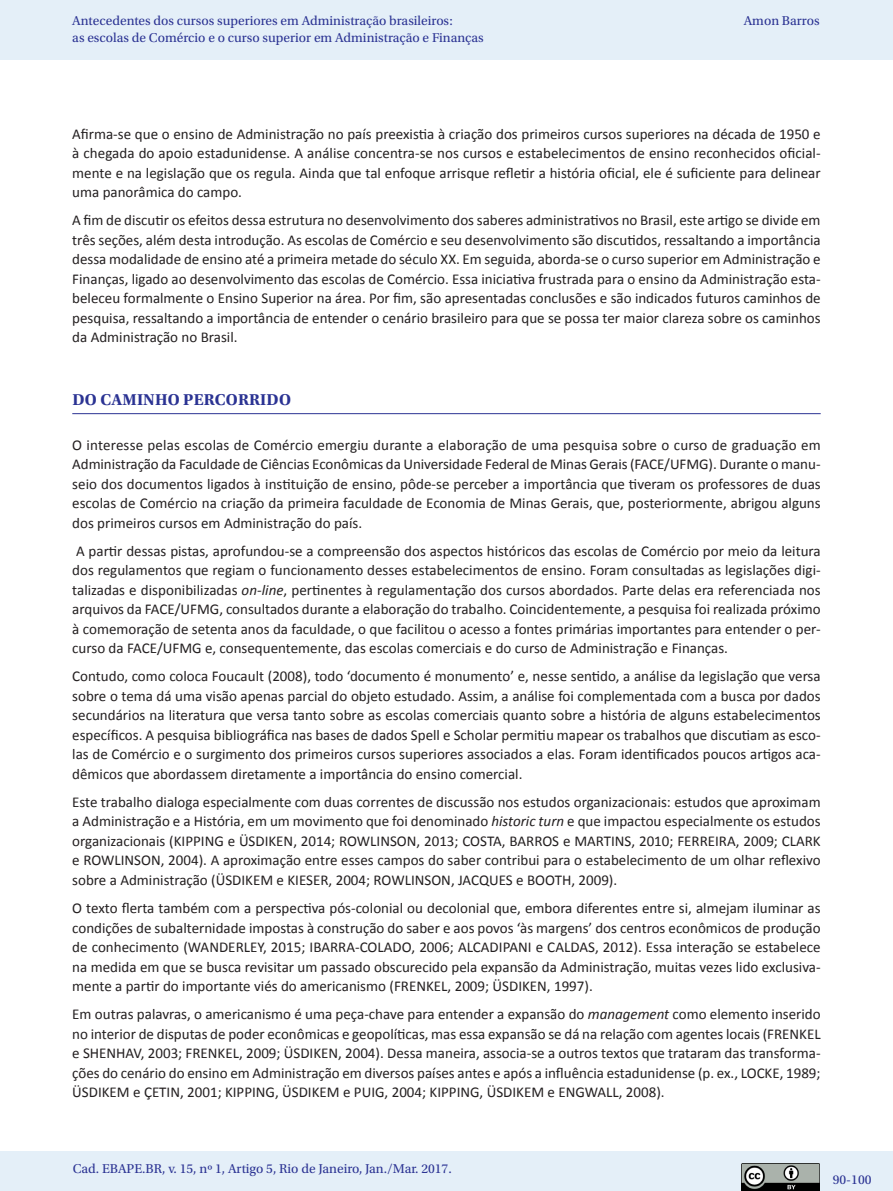
<style>
.page{position:relative;width:893px;height:1191px;background:#fff}
.page>*{position:absolute;margin:0;border:0;box-sizing:border-box;transform-origin:0 0}
._07_1_sub_1{font:700 16.5px "Utopia Std";letter-spacing:.01em;color:#2b3393}
._06_0_texto{font:15px/19.5px "Calibri";color:#231f20;text-align:justify}
.t1{font:13.5px/16.5px "Utopia Std";color:#2b3393}
.s1{font-style:italic}
</style>
<div class="page">
<div style="left:0;top:0;width:893px;height:60px;background:#e4eff8"></div>
<div style="left:0;top:1151px;width:893px;height:40px;background:#e4eff8"></div>
<img style="left:742px;top:1163px;width:77px;height:27px">
<hr style="left:72px;top:413px;width:749px;height:1px;background:#2b3393">
<p class="t1" style="left:72px;top:13px;width:413px">Antecedentes dos cursos superiores em Administração brasileiros:<br>as escolas de Comércio e o curso superior em Administração e Finanças</p>
<p class="t1" style="left:744px;top:13px;width:77px">Amon Barros</p>
<p class="_06_0_texto" style="left:72px;top:124px;width:750px">Afirma-se que o ensino de Administração no país preexistia à criação dos primeiros cursos superiores na década de 1950 e à chegada do apoio estadunidense. A análise concentra-se nos cursos e estabelecimentos de ensino reconhecidos oficial&shy;mente e na legislação que os regula. Ainda que tal enfoque arrisque refletir a história oficial, ele é suficiente para delinear uma panorâmica do campo.</p>
<p class="_06_0_texto" style="left:72px;top:211px;width:750px">A fim de discutir os efeitos dessa estrutura no desenvolvimento dos saberes administrativos no Brasil, este artigo se divide em três seções, além desta introdução. As escolas de Comércio e seu desenvolvimento são discutidos, ressaltando a importância dessa modalidade de ensino até a primeira metade do século XX. Em seguida, aborda-se o curso superior em Administração e Finanças, ligado ao desenvolvimento das escolas de Comércio. Essa iniciativa frustrada para o ensino da Administração esta&shy;beleceu formalmente o Ensino Superior na área. Por fim, são apresentadas conclusões e são indicados futuros caminhos de pesquisa, ressaltando a importância de entender o cenário brasileiro para que se possa ter maior clareza sobre os caminhos da Administração no Brasil.</p>
<p class="_07_1_sub_1" style="left:72px;top:390px;width:220px">DO CAMINHO PERCORRIDO</p>
<p class="_06_0_texto" style="left:72px;top:435px;width:750px">O interesse pelas escolas de Comércio emergiu durante a elaboração de uma pesquisa sobre o curso de graduação em Administração da Faculdade de Ciências Econômicas da Universidade Federal de Minas Gerais (FACE/UFMG). Durante o manu&shy;seio dos documentos ligados à instituição de ensino, pôde-se perceber a importância que tiveram os professores de duas escolas de Comércio na criação da primeira faculdade de Economia de Minas Gerais, que, posteriormente, abrigou alguns dos primeiros cursos em Administração do país.</p>
<p class="_06_0_texto" style="left:72px;top:541px;width:750px">A partir dessas pistas, aprofundou-se a compreensão dos aspectos históricos das escolas de Comércio por meio da leitura dos regulamentos que regiam o funcionamento desses estabelecimentos de ensino. Foram consultadas as legislações digi&shy;talizadas e disponibilizadas <span class="s1">on-line</span>, pertinentes à regulamentação dos cursos abordados. Parte delas era referenciada nos arquivos da FACE/UFMG, consultados durante a elaboração do trabalho. Coincidentemente, a pesquisa foi realizada próximo à comemoração de setenta anos da faculdade, o que facilitou o acesso a fontes primárias importantes para entender o per&shy;curso da FACE/UFMG e, consequentemente, das escolas comerciais e do curso de Administração e Finanças.</p>
<p class="_06_0_texto" style="left:72px;top:666px;width:750px">Contudo, como coloca Foucault (2008), todo ‘documento é monumento’ e, nesse sentido, a análise da legislação que versa sobre o tema dá uma visão apenas parcial do objeto estudado. Assim, a análise foi complementada com a busca por dados secundários na literatura que versa tanto sobre as escolas comerciais quanto sobre a história de alguns estabelecimentos específicos. A pesquisa bibliográfica nas bases de dados Spell e Scholar permitiu mapear os trabalhos que discutiam as esco&shy;las de Comércio e o surgimento dos primeiros cursos superiores associados a elas. Foram identificados poucos artigos aca&shy;dêmicos que abordassem diretamente a importância do ensino comercial.</p>
<p class="_06_0_texto" style="left:72px;top:792px;width:750px">Este trabalho dialoga especialmente com duas correntes de discussão nos estudos organizacionais: estudos que aproximam a Administração e a História, em um movimento que foi denominado <span class="s1">historic turn</span> e que impactou especialmente os estudos organizacionais (KIPPING e ÜSDIKEN, 2014; ROWLINSON, 2013; COSTA, BARROS e MARTINS, 2010; FERREIRA, 2009; CLARK e ROWLINSON, 2004). A aproximação entre esses campos do saber contribui para o estabelecimento de um olhar reflexivo sobre a Administração (ÜSDIKEM e KIESER, 2004; ROWLINSON, JACQUES e BOOTH, 2009).</p>
<p class="_06_0_texto" style="left:72px;top:898px;width:750px">O texto flerta também com a perspectiva pós-colonial ou decolonial que, embora diferentes entre si, almejam iluminar as condições de subalternidade impostas à construção do saber e aos povos ‘às margens’ dos centros econômicos de produção de conhecimento (WANDERLEY, 2015; IBARRA-COLADO, 2006; ALCADIPANI e CALDAS, 2012). Essa interação se estabelece na medida em que se busca revisitar um passado obscurecido pela expansão da Administração, muitas vezes lido exclusiva&shy;mente a partir do importante viés do americanismo (FRENKEL, 2009; ÜSDIKEN, 1997).</p>
<p class="_06_0_texto" style="left:72px;top:1004px;width:750px">Em outras palavras, o americanismo é uma peça-chave para entender a expansão do <span class="s1">management</span> como elemento inserido no interior de disputas de poder econômicas e geopolíticas, mas essa expansão se dá na relação com agentes locais (FRENKEL e SHENHAV, 2003; FRENKEL, 2009; ÜSDIKEN, 2004). Dessa maneira, associa-se a outros textos que trataram das transforma&shy;ções do cenário do ensino em Administração em diversos países antes e após a influência estadunidense (p. ex., LOCKE, 1989; ÜSDIKEM e ÇETIN, 2001; KIPPING, ÜSDIKEM e PUIG, 2004; KIPPING, ÜSDIKEM e ENGWALL, 2008).</p>
<p class="t1" style="left:73px;top:1160px;width:380px">Cad. EBAPE.BR, v. 15, nº 1, Artigo 5, Rio de Janeiro, Jan./Mar. 2017.</p>
<p class="t1" style="left:833px;top:1171px;width:40px">90-100</p>
</div>
